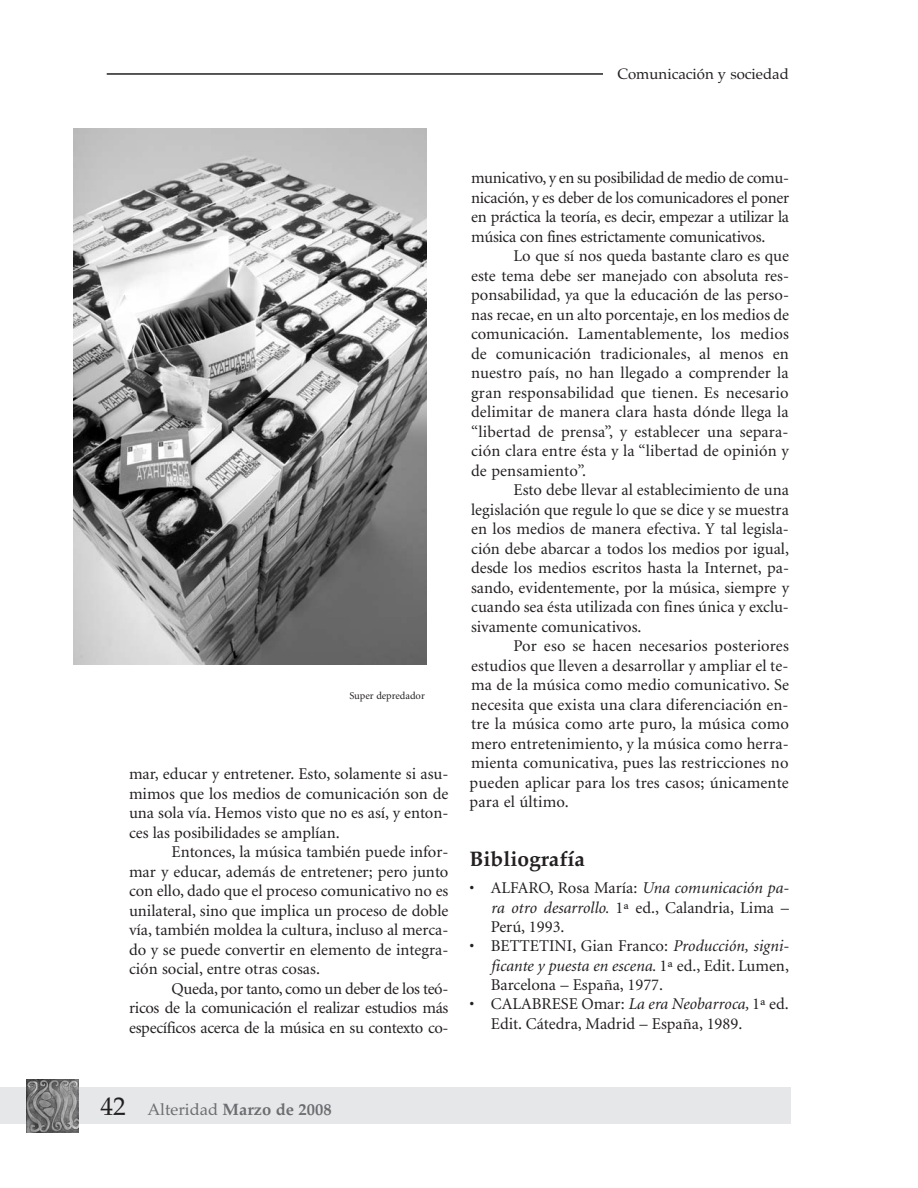
<style>
.page{position:relative;width:918px;height:1188px;background:#fff}
.page>*{position:absolute;margin:0;border:0;box-sizing:border-box;transform-origin:0 0}
.t1{font:700 21px "Palatino";color:#231f20}
.t2{font:16.5px/19.5px "Minion";color:#231f20;text-align:justify}
.t3{font:700 16.5px "Palatino";color:#6c6d70}
.t4{font:15px "Palatino";color:#231f20}
.t5{font:10.5px "Minion";letter-spacing:-.005em;color:#231f20}
.s1{font-style:italic}
.s2{font-weight:400;font-size:25.5px;color:#231f20}
.s3{font-weight:400}
</style>
<div class="page">
<div style="left:0;top:1087px;width:790px;height:37px;background:#e6e7e9"></div>
<hr style="left:107px;top:73px;width:575px;height:2px;background:#231f20">
<div style="left:603px;top:64px;width:187px;height:23px;background:#fff"></div>
<img style="left:26px;top:1080px;width:52px;height:52px">
<img style="left:74px;top:128px;width:352px;height:537px">
<p class="t4" style="left:617px;top:65px;width:173px">Comunicación y sociedad</p>
<p class="t5" style="left:349px;top:691px;width:77px">Super depredador</p>
<p class="t2" style="left:129px;top:766px;width:321px">mar, educar y entretener. Esto, solamente si asu&shy;mimos que los medios de comunicación son de una sola vía. Hemos visto que no es así, y enton&shy;ces las posibilidades se amplían.</p>
<p class="t2" style="left:129px;top:844px;width:321px;text-indent:43px">Entonces, la música también puede infor&shy;mar y educar, además de entretener; pero junto con ello, dado que el proceso comunicativo no es unilateral, sino que implica un proceso de doble vía, también moldea la cultura, incluso al merca&shy;do y se puede convertir en elemento de integra&shy;ción social, entre otras cosas.</p>
<p class="t2" style="left:129px;top:980px;width:321px;text-indent:43px">Queda, por tanto, como un deber de los teó&shy;ricos de la comunicación el realizar estudios más específicos acerca de la música en su contexto co-</p>
<p class="t2" style="left:471px;top:170px;width:319px">municativo, y en su posibilidad de medio de comu&shy;nicación, y es deber de los comunicadores el poner en práctica la teoría, es decir, empezar a utilizar la música con fines estrictamente comunicativos.</p>
<p class="t2" style="left:471px;top:248px;width:319px;text-indent:43px">Lo que sí nos queda bastante claro es que este tema debe ser manejado con absoluta res&shy;ponsabilidad, ya que la educación de las perso&shy;nas recae, en un alto porcentaje, en los medios de comunicación. Lamentablemente, los medios de comunicación tradicionales, al menos en nuestro país, no han llegado a comprender la gran responsabilidad que tienen. Es necesario delimitar de manera clara hasta dónde llega la “libertad de prensa”, y establecer una separa&shy;ción clara entre ésta y la “libertad de opinión y de pensamiento”.</p>
<p class="t2" style="left:471px;top:482px;width:319px;text-indent:43px">Esto debe llevar al establecimiento de una legislación que regule lo que se dice y se muestra en los medios de manera efectiva. Y tal legisla&shy;ción debe abarcar a todos los medios por igual, desde los medios escritos hasta la Internet, pa&shy;sando, evidentemente, por la música, siempre y cuando sea ésta utilizada con fines única y exclu&shy;sivamente comunicativos.</p>
<p class="t2" style="left:470px;top:638px;width:321px;text-indent:44px">Por eso se hacen necesarios posteriores estudios que lleven a desarrollar y ampliar el te&shy;ma de la música como medio comunicativo. Se necesita que exista una clara diferenciación en&shy;tre la música como arte puro, la música como mero entretenimiento, y la música como herra&shy;mienta comunicativa, pues las restricciones no pueden aplicar para los tres casos; únicamente para el último.</p>
<p class="t1" style="left:470px;top:846px;width:117px">Bibliografía</p>
<p class="t2" style="left:491px;top:880px;width:300px;text-indent:-21px">• ALFARO, Rosa María: <span class="s1">Una comunicación pa&shy;ra otro desarrollo.</span> 1ª ed., Calandria, Lima – Perú, 1993.</p>
<p class="t2" style="left:491px;top:938px;width:300px;text-indent:-21px">• BETTETINI, Gian Franco: <span class="s1">Producción, signi&shy;ficante y puesta en escena.</span> 1ª ed., Edit. Lumen, Barcelona – España, 1977.</p>
<p class="t2" style="left:491px;top:996px;width:300px;text-indent:-21px">• CALABRESE Omar: <span class="s1">La era Neobarroca,</span> 1ª ed.<br>Edit. Cátedra, Madrid – España, 1989.</p>
<p class="t3" style="left:101px;top:1100px;width:233px"><span class="s2">42</span> <span class="s3">Alteridad</span> Marzo de 2008</p>
</div>
